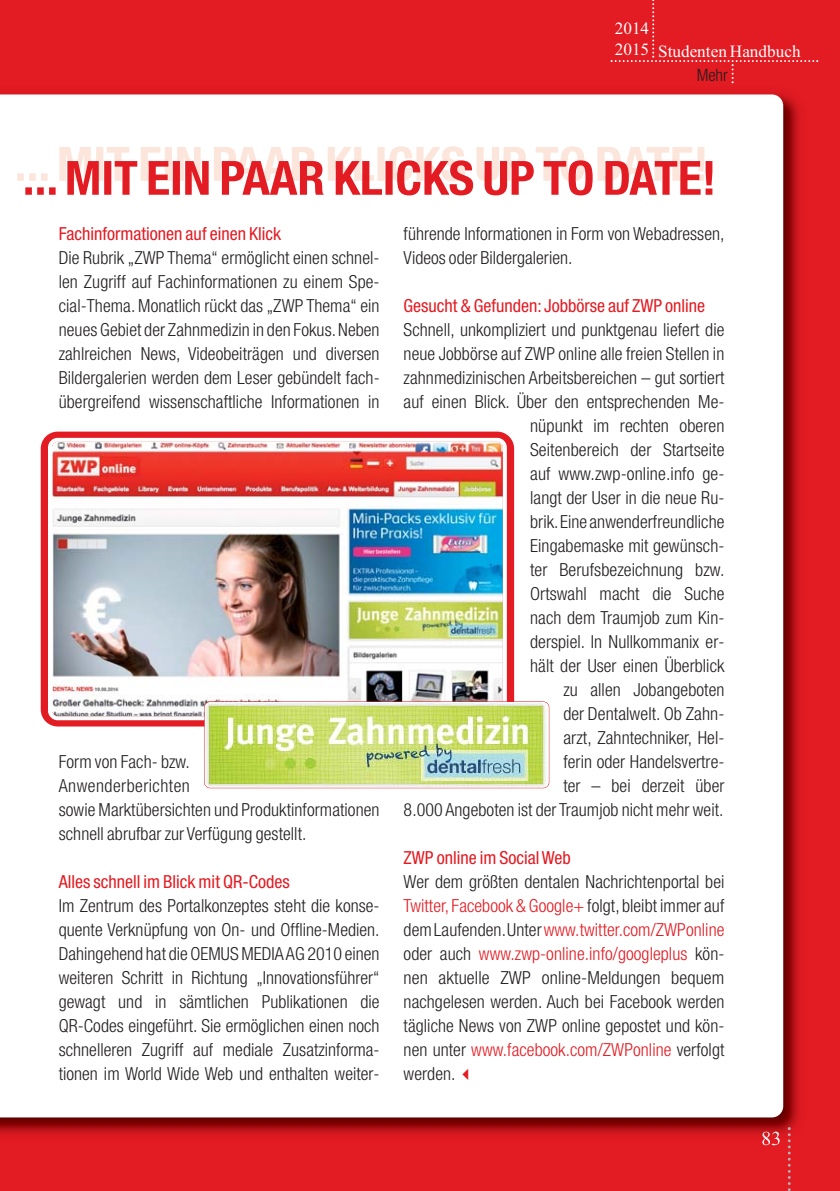
<style>
.page{position:relative;width:840px;height:1191px;background:#fff}
.page>*{position:absolute;margin:0;border:0;box-sizing:border-box;transform-origin:0 0}
.t1{font:20px "Times New Roman";color:#fff}
.t2{font:300 condensed 18px/24px "Helvetica Neue";letter-spacing:.005em;color:#231f20;text-align:justify}
.t3{font:condensed 18px "Helvetica Neue";color:#e31b22}
.t4{font:17.2px/20.6px "Times New Roman";color:#fff}
.t5{font:300 condensed 17px "Helvetica Neue";color:#231f20}
.s1{color:#e31b22}
</style>
<div class="page">
<div style="left:0;top:0;width:839px;height:1191px;background:#e31b22"></div>
<img style="left:0;top:93px;width:800px;height:1050px">
<img style="left:762px;top:1131px;width:17px;height:12px">
<div style="left:0;top:94px;width:782px;height:1023px;background:#fff"></div>
<div style="left:41px;top:431px;width:473px;height:295px;background:#e31b22;border-radius:17px"></div>
<img style="left:48px;top:438px;width:458px;height:282px">
<img style="left:204px;top:702px;width:344px;height:86px;border-radius:6px">
<div style="left:204px;top:701px;width:345px;height:87px;border:1px solid #e31b22;border-radius:6px"></div>
<svg style="left:610px;top:0;width:207px;height:83px"></svg>
<svg style="left:787px;top:1127px;width:3px;height:64px"></svg>
<svg style="left:17px;top:146px;width:695px;height:49px"></svg>
<p class="t4" style="left:614px;top:18px;width:36px">2014<br>2015</p>
<p class="t4" style="left:657px;top:41px;width:144px">Studenten Handbuch</p>
<p class="t5" style="left:696px;top:69px;width:33px">Mehr</p>
<p class="t3" style="left:59px;top:227px;width:224px">Fachinformationen auf einen Klick</p>
<p class="t2" style="left:59px;top:247px;width:322px">Die Rubrik „ZWP Thema“ ermöglicht einen schnel&shy;len Zugriff auf Fachinformationen zu einem Spe - cial-Thema. Monatlich rückt das „ZWP Thema“ ein neues Gebiet der Zahnmedizin in den Fokus. Neben zahlreichen News, Videobeiträgen und diversen Bildergalerien werden dem Leser gebündelt fach&shy;übergreifend wissenschaftliche Informationen in</p>
<p class="t2" style="left:59px;top:751px;width:322px;text-align:left">Form von Fach- bzw.<br>Anwenderberichten<br>sowie Marktübersichten und Produktinformationen schnell abrufbar zur Verfügung gestellt.</p>
<p class="t3" style="left:59px;top:875px;width:232px">Alles schnell im Blick mit QR-Codes</p>
<p class="t2" style="left:59px;top:895px;width:322px">Im Zentrum des Portalkonzeptes steht die konse&shy;quente Verknüpfung von On- und Offline-Medien.<br>Dahingehend hat die OEMUS MEDIA AG 2010 einen weiteren Schritt in Richtung „Innovationsführer“ gewagt und in sämtlichen Publika tionen die QR- Codes eingeführt. Sie ermö g lichen einen noch schnelleren Zugriff auf mediale Zusatzinforma - tionen im World Wide Web und enthalten weiter -</p>
<p class="t2" style="left:403px;top:223px;width:322px">führende Informationen in Form von Webadressen,<br>Videos oder Bildergalerien.</p>
<p class="t3" style="left:403px;top:299px;width:303px">Gesucht &amp; Gefunden: Jobbörse auf ZWP online</p>
<p class="t2" style="left:403px;top:319px;width:322px;text-align:right">Schnell, unkompliziert und punktgenau liefert die neue Jobbörse auf ZWP online alle freien Stellen in zahnmedizinischen Arbeitsbereichen – gut sortiert auf ein en Blick. Über den entsprechenden Me - nüpunkt im rechten oberen<br>Seitenbereich der Startseite<br>auf www.zwp-online.info ge-<br>langt der User in die neue Ru-<br>brik. Eine anwenderfreundliche<br>Eingabemaske mit gewünsch-<br>ter Berufsbezeichnung bzw.<br>Ortswahl macht die Suche<br>nach dem Traumjob zum Kin -<br>derspiel. In Nullkommanix er-<br>hält der User einen Überblick<br>zu allen Jobangeboten<br>der Dentalwelt. Ob Zahn-<br>arzt, Zahntechniker, Hel-<br>ferin oder Handelsvertre-<br>ter – bei derzeit über<br>8.000 Angeboten ist der Traumjob nicht mehr weit.</p>
<p class="t3" style="left:403px;top:851px;width:169px">ZWP online im Social Web</p>
<p class="t2" style="left:403px;top:871px;width:322px">Wer dem größten dentalen Nachrichtenportal bei <span class="s1">Twitter, Facebook &amp; Google+</span> folgt, bleibt immer auf dem Laufenden. Unter <span class="s1">www.twitter.com/ZWPonline </span>oder auch <span class="s1">www.zwp-online.info/googleplus</span> kön&shy;nen aktuelle ZWP online-Mel dungen bequem nachgelesen werden. Auch bei Facebook werden tägliche News von ZWP online gepostet und kön - nen unter <span class="s1">www.facebook.com/ZWP online</span> verfolgt werden. <span class="s1">✓</span></p>
<p class="t1" style="left:760px;top:1126px;width:21px">83</p>
</div>
